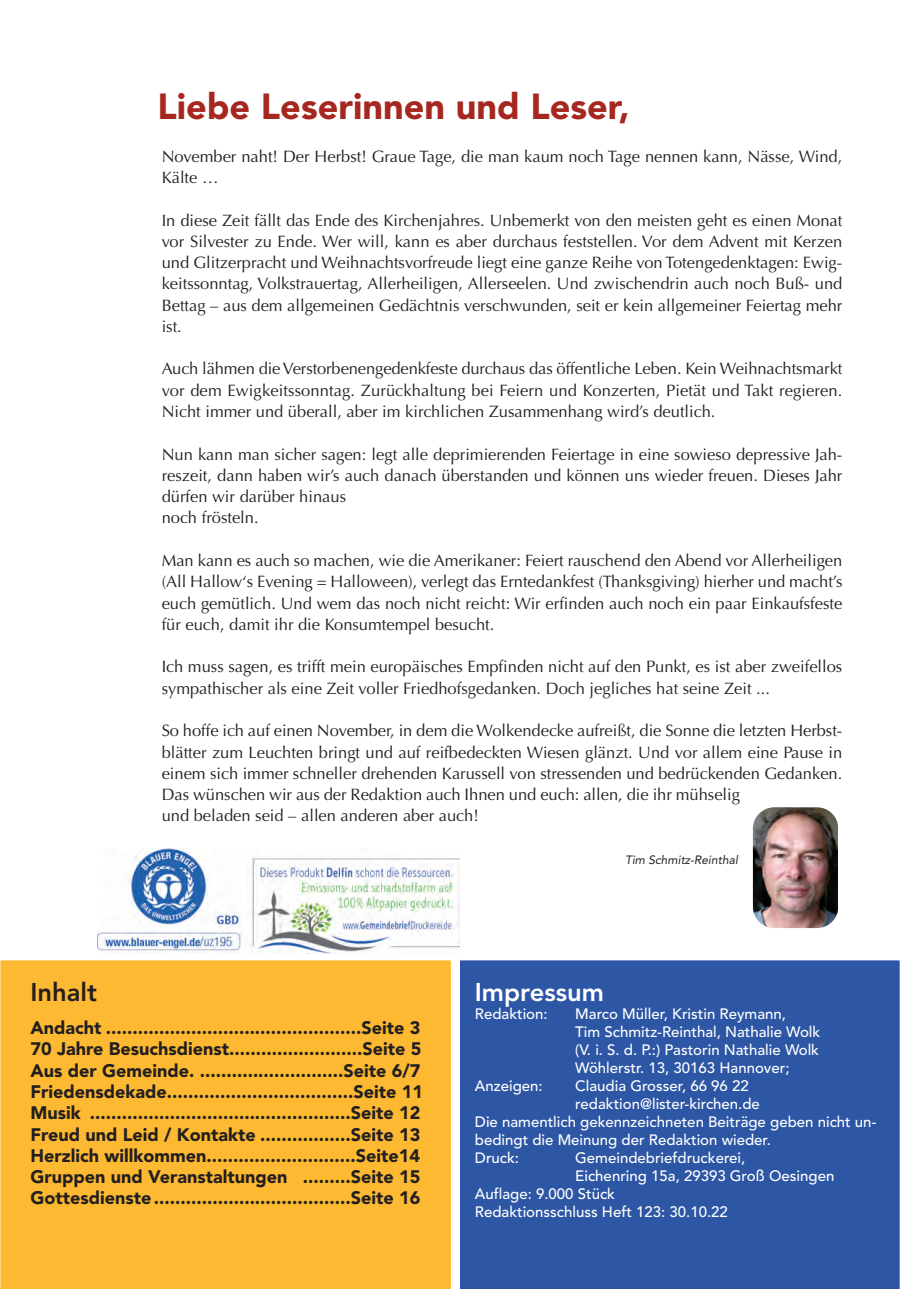
<style>
.page{position:relative;width:919px;height:1289px;background:#fff}
.page>*{position:absolute;margin:0;border:0;box-sizing:border-box;transform-origin:0 0}
.t1{font:900 36px "Avenir";color:#a6271f}
.t2{font:800 25.5px "Avenir";color:#fff}
.t3{font:800 25.5px "Avenir";color:#231f20}
.t4{font:900 18px/21.3px "Avenir";color:#231f20}
.t5{font:16.5px/21.3px "Optima";color:#231f20}
.t6{font:500 15px/18px "Avenir";color:#fff}
.t7{font:italic 12px "Avenir";color:#231f20}
</style>
<div class="page">
<img style="left:752px;top:807px;width:85px;height:121px;border-radius:21px">
<img style="left:98px;top:848px;width:361px;height:105px">
<div style="left:460px;top:960px;width:440px;height:328px;background:#2d56a5"></div>
<div style="left:0;top:960px;width:451px;height:328px;background:#fdb931"></div>
<h1 class="t1" style="left:157px;top:76px;width:473px">Liebe Leserinnen und Leser,</h1>
<p class="t5" style="left:162px;top:146px;width:682px">November naht! Der Herbst! Graue Tage, die man kaum noch Tage nennen kann, Nässe, Wind,<br>Kälte …</p>
<p class="t5" style="left:162px;top:209px;width:682px;text-align:justify">In diese Zeit fällt das Ende des Kirchenjahres. Unbemerkt von den meisten geht es einen Monat vor Silvester zu Ende. Wer will, kann es aber durchaus feststellen. Vor dem Advent mit Kerzen und Glitzerpracht und Weihnachtsvorfreude liegt eine ganze Reihe von Totengedenktagen: Ewig&shy;keitssonntag, Volkstrauertag, Allerheiligen, Allerseelen. Und zwischendrin auch noch Buß- und Bettag – aus dem allgemeinen Gedächtnis verschwunden, seit er kein allgemeiner Feiertag mehr ist.</p>
<p class="t5" style="left:162px;top:358px;width:682px;text-align:justify">Auch lähmen die Verstorbenengedenkfeste durchaus das öffentliche Leben. Kein Weihnachtsmarkt vor dem Ewigkeitssonntag. Zurückhaltung bei Feiern und Konzerten, Pietät und Takt regieren.<br>Nicht immer und überall, aber im kirchlichen Zusammenhang wird’s deutlich.</p>
<p class="t5" style="left:162px;top:443px;width:682px">Nun kann man sicher sagen: legt alle deprimierenden Feiertage in eine sowieso depressive Jah&shy;reszeit, dann haben wir’s auch danach überstanden und können uns wieder freuen. Dieses Jahr dürfen wir darüber hinaus<br>noch frösteln.</p>
<p class="t5" style="left:162px;top:550px;width:682px;text-align:justify">Man kann es auch so machen, wie die Amerikaner: Feiert rauschend den Abend vor Allerheiligen (All Hallow‘s Evening = Halloween), verlegt das Erntedankfest (Thanksgiving) hierher und macht’s euch gemütlich. Und wem das noch nicht reicht: Wir erfinden auch noch ein paar Einkaufsfeste für euch, damit ihr die Konsumtempel besucht.</p>
<p class="t5" style="left:162px;top:656px;width:682px">Ich muss sagen, es trifft mein europäisches Empfinden nicht auf den Punkt, es ist aber zweifellos sympathischer als eine Zeit voller Friedhofsgedanken. Doch jegliches hat seine Zeit ...</p>
<p class="t5" style="left:162px;top:720px;width:682px">So hoffe ich auf einen November, in dem die Wolkendecke aufreißt, die Sonne die letzten Herbst&shy;blätter zum Leuchten bringt und auf reifbedeckten Wiesen glänzt. Und vor allem eine Pause in einem sich immer schneller drehenden Karussell von stressenden und bedrückenden Gedanken.<br>Das wünschen wir aus der Redaktion auch Ihnen und euch: allen, die ihr mühselig<br>und beladen seid – allen anderen aber auch!</p>
<p class="t7" style="left:625px;top:852px;width:114px">Tim Schmitz-Reinthal</p>
<h2 class="t3" style="left:30px;top:968px;width:68px">Inhalt</h2>
<p class="t4" style="left:30px;top:1016px;width:394px">Andacht ................................................Seite 3<br>70 Jahre Besuchsdienst.........................Seite 5<br>Aus der Gemeinde. ...........................Seite 6/7<br>Friedensdekade...................................Seite 11<br>Musik .................................................Seite 12<br>Freud und Leid / Kontakte .................Seite 13<br>Herzlich willkommen............................Seite14<br>Gruppen und Veranstaltungen .........Seite 15<br>Gottesdienste.....................................Seite 16</p>
<h2 class="t2" style="left:475px;top:968px;width:130px">Impressum</h2>
<p class="t6" style="left:475px;top:1003px;width:74px">Redaktion:</p>
<p class="t6" style="left:575px;top:1003px;width:246px">Marco Müller, Kristin Reymann,<br>Tim Schmitz-Reinthal, Nathalie Wolk (V. i. S. d. P.:) Pastorin Nathalie Wolk Wöhlerstr. 13, 30163 Hannover;</p>
<p class="t6" style="left:475px;top:1075px;width:69px">Anzeigen:</p>
<p class="t6" style="left:575px;top:1075px;width:175px">Claudia Grosser, 66 96 22</p>
<p class="t6" style="left:575px;top:1093px;width:186px">redaktion@lister-kirchen.de</p>
<p class="t6" style="left:475px;top:1111px;width:403px">Die namentlich gekennzeichneten Beiträge geben nicht un-</p>
<p class="t6" style="left:475px;top:1129px;width:297px">bedingt die Meinung der Redaktion wieder.</p>
<p class="t6" style="left:475px;top:1147px;width:46px">Druck:</p>
<p class="t6" style="left:575px;top:1147px;width:172px">Gemeindebriefdruckerei,</p>
<p class="t6" style="left:575px;top:1165px;width:260px">Eichenring 15a, 29393 Groß Oesingen</p>
<p class="t6" style="left:475px;top:1183px;width:142px">Auflage: 9.000 Stück</p>
<p class="t6" style="left:475px;top:1201px;width:254px">Redaktionsschluss Heft 123: 30.10.22</p>
</div>
